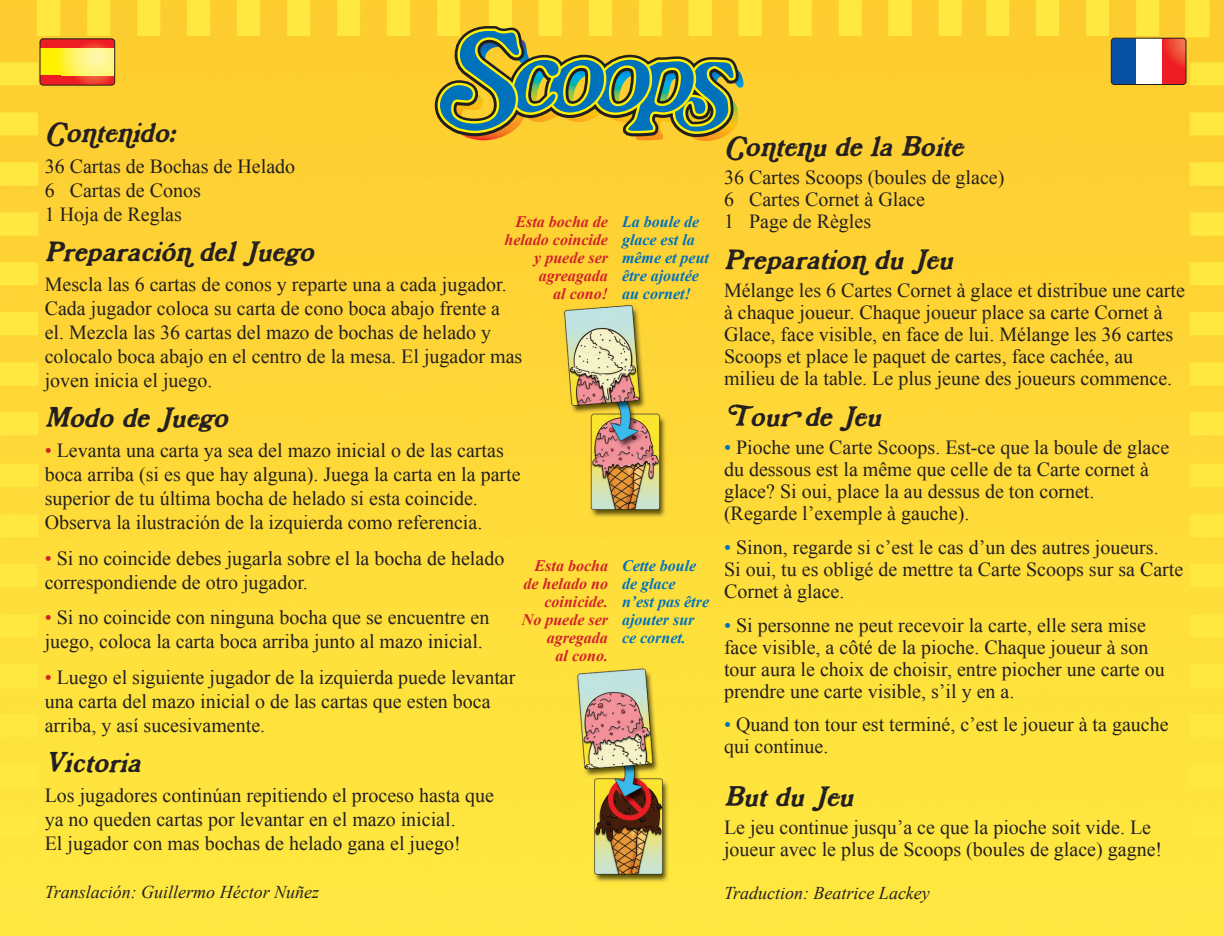
<style>
.page{position:relative;width:1224px;height:936px;background:#fff}
.page>*{position:absolute;margin:0;border:0;box-sizing:border-box;transform-origin:0 0}
.t1{font:28px "Scrubby";color:#231f20}
.t2{font:20px/22px "Times New Roman";color:#231f20}
.t3{font:italic 18px "Times New Roman";color:#231f20}
.t4{font:italic 700 16px/18px "Times New Roman";color:#d1232a;text-align:right}
.t5{font:italic 700 16px/18px "Times New Roman";color:#0072bc}
.s1{color:#d1232a}
.s2{color:#0072bc}
</style>
<div class="page">
<img style="left:0;top:0;width:1224px;height:936px">
<svg style="left:1161px;top:38px;width:25px;height:47px"></svg>
<div style="left:1111px;top:38px;width:25px;height:47px;background:#0850a3"></div>
<div style="left:1136px;top:38px;width:25px;height:47px;background:#fff"></div>
<div style="left:1111px;top:38px;width:75px;height:47px;border:1px solid #231f20;border-radius:3px"></div>
<svg style="left:40px;top:39px;width:75px;height:46px"></svg>
<svg style="left:42px;top:49px;width:71px;height:26px;background:#fff458"></svg>
<div style="left:40px;top:38px;width:75px;height:48px;border:1px solid #231f20;border-radius:3px"></div>
<svg style="left:431px;top:22px;width:312px;height:120px;background:#9da44e"></svg>
<p class="t1" style="left:45px;top:116px;width:131px">Contenido:</p>
<p class="t2" style="left:45px;top:154px;width:252px;line-height:24px">36 Cartas de Bochas de Helado<br>6 Cartas de Conos<br>1 Hoja de Reglas</p>
<p class="t1" style="left:45px;top:235px;width:271px">Preparación del Juego</p>
<p class="t2" style="left:45px;top:272px;width:479px;line-height:24px">Mescla las 6 cartas de conos y reparte una a cada jugador.<br>Cada jugador coloca su carta de cono boca abajo frente a el. Mezcla las 36 cartas del mazo de bochas de helado y colocalo boca abajo en el centro de la mesa. El jugador mas joven inicia el juego.</p>
<p class="t1" style="left:45px;top:401px;width:185px">Modo de Juego</p>
<p class="t2" style="left:45px;top:438px;width:477px;line-height:24px"><span class="s1">•</span> Levanta una carta ya sea del mazo inicial o de las cartas boca arriba (si es que hay alguna). Juega la carta en la parte superior de tu última bocha de helado si esta coincide.<br>Observa la ilustración de la izquierda como referencia.</p>
<p class="t2" style="left:45px;top:546px;width:461px;line-height:24px"><span class="s1">•</span> Si no coincide debes jugarla sobre el la bocha de helado correspondiende de otro jugador.</p>
<p class="t2" style="left:45px;top:605px;width:446px;line-height:24px"><span class="s1">•</span> Si no coincide con ninguna bocha que se encuentre en juego, coloca la carta boca arriba junto al mazo inicial.</p>
<p class="t2" style="left:45px;top:665px;width:472px;line-height:24px"><span class="s1">•</span> Luego el siguiente jugador de la izquierda puede levantar una carta del mazo inicial o de las cartas que esten boca arriba, y así sucesivamente.</p>
<p class="t1" style="left:45px;top:746px;width:97px">Victoria</p>
<p class="t2" style="left:45px;top:783px;width:451px;line-height:24px">Los jugadores continúan repitiendo el proceso hasta que ya no queden cartas por levantar en el mazo inicial.</p>
<p class="t2" style="left:45px;top:832px;width:418px">El jugador con mas bochas de helado gana el juego!</p>
<p class="t3" style="left:45px;top:880px;width:276px">Translación: Guillermo Héctor Nuñez</p>
<p class="t4" style="left:516px;top:212px;width:94px">Esta bocha de</p>
<p class="t4" style="left:504px;top:230px;width:105px">helado coincide</p>
<p class="t4" style="left:534px;top:248px;width:75px">y puede ser agreagada al cono!</p>
<p class="t4" style="left:524px;top:556px;width:86px">Esta bocha de helado no coinicide.</p>
<p class="t4" style="left:522px;top:610px;width:88px">No puede ser agregada<br>al cono.</p>
<p class="t5" style="left:622px;top:212px;width:89px">La boule de glace est la même et peut être ajoutée au cornet!</p>
<p class="t5" style="left:622px;top:556px;width:89px">Cette boule de glace n’est pas être ajouter sur ce cornet.</p>
<p class="t1" style="left:724px;top:129px;width:241px">Contenu de la Boite</p>
<p class="t2" style="left:724px;top:166px;width:282px">36 Cartes Scoops (boules de glace)</p>
<p class="t2" style="left:724px;top:188px;width:203px">6 Cartes Cornet à Glace</p>
<p class="t2" style="left:724px;top:210px;width:149px">1 Page de Règles</p>
<p class="t1" style="left:724px;top:243px;width:230px">Preparation du Jeu</p>
<p class="t2" style="left:724px;top:279px;width:463px">Mélange les 6 Cartes Cornet à glace et distribue une carte à chaque joueur. Chaque joueur place sa carte Cornet à Glace, face visible, en face de lui. Mélange les 36 cartes Scoops et place le paquet de cartes, face cachée, au milieu de la table. Le plus jeune des joueurs commence.</p>
<p class="t1" style="left:724px;top:400px;width:159px">Tour de Jeu</p>
<p class="t2" style="left:724px;top:436px;width:447px"><span class="s2">•</span> Pioche une Carte Scoops. Est-ce que la boule de glace du dessous est la même que celle de ta Carte cornet à glace? Si oui, place la au dessus de ton cornet. (Regarde l’exemple à gauche).</p>
<p class="t2" style="left:724px;top:536px;width:461px"><span class="s2">•</span> Sinon, regarde si c’est le cas d’un des autres joueurs.<br>Si oui, tu es obligé de mettre ta Carte Scoops sur sa Carte<br>Cornet à glace.</p>
<p class="t2" style="left:724px;top:614px;width:442px"><span class="s2">•</span> Si personne ne peut recevoir la carte, elle sera mise face visible, a côté de la pioche. Chaque joueur à son tour aura le choix de choisir, entre piocher une carte ou prendre une carte visible, s’il y en a.</p>
<p class="t2" style="left:724px;top:713px;width:446px"><span class="s2">•</span> Quand ton tour est terminé, c’est le joueur à ta gauche qui continue.</p>
<p class="t1" style="left:724px;top:779px;width:131px">But du Jeu</p>
<p class="t2" style="left:724px;top:816px;width:440px">Le jeu continue jusqu’a ce que la pioche soit vide. Le joueur avec le plus de Scoops (boules de glace) gagne!</p>
<p class="t3" style="left:724px;top:881px;width:207px">Traduction: Beatrice Lackey</p>
</div>
